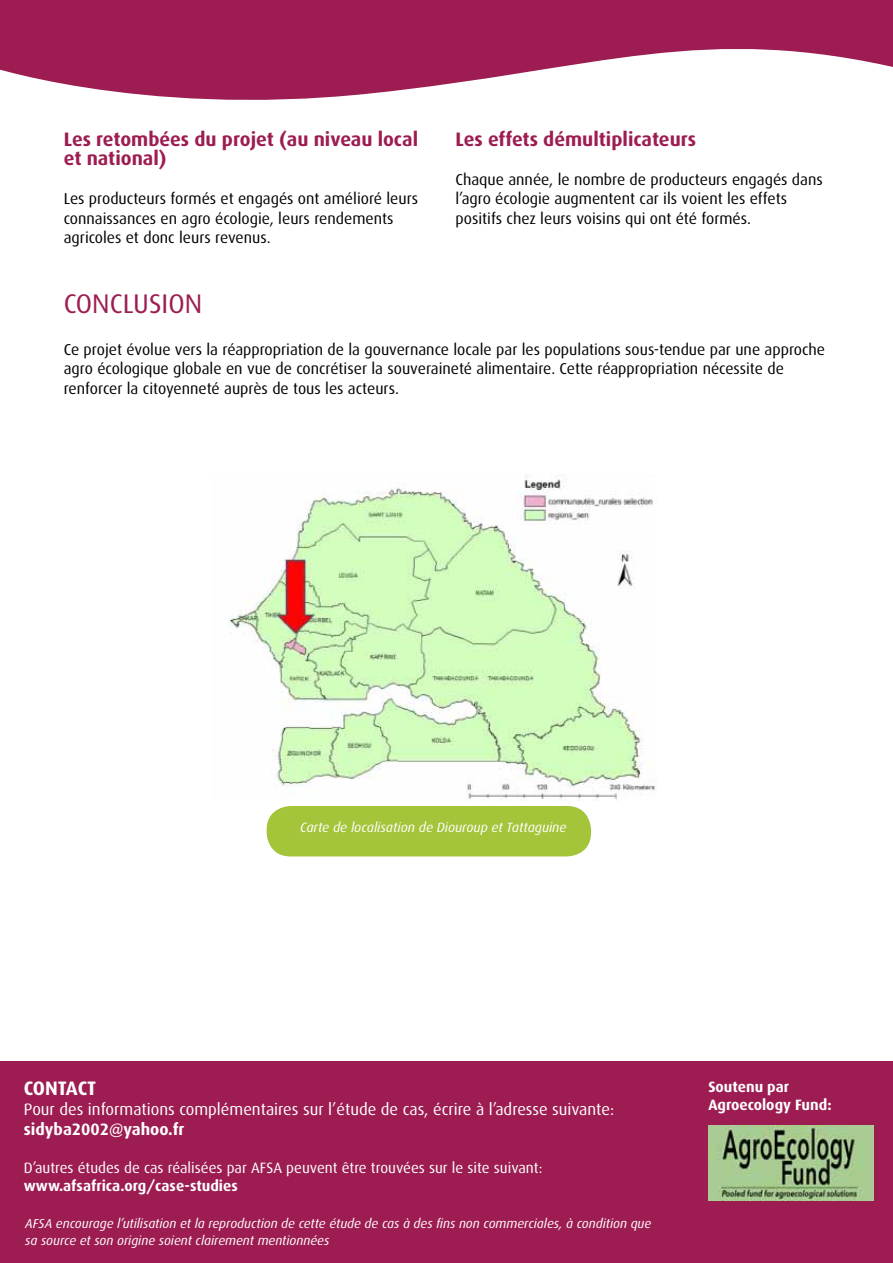
<style>
.page{position:relative;width:893px;height:1263px;background:#fff}
.page>*{position:absolute;margin:0;border:0;box-sizing:border-box;transform-origin:0 0}
.t1{font:27px "Dax";color:#9d1d52}
.t2{font:700 19.5px/19.5px "Dax";color:#9d1d52}
.t3{font:700 19.5px "Dax";letter-spacing:-.005em;color:#fff}
.t4{font:16.5px "Dax";color:#fff}
.t5{font:700 16.5px "Dax";color:#fff}
.t6{font:15.75px/19.5px "Dax";color:#000}
.t7{font:15px "Dax";color:#fff}
.t8{font:700 15px/18px "Dax";color:#fff}
.t9{font:italic 13.5px "Dax";color:#fff}
.t10{font:italic 13.05px/16.5px "Dax";color:#fff}
</style>
<div class="page">
<div style="left:267px;top:806px;width:324px;height:50px;background:#a4c439;border-radius:24px"></div>
<svg style="left:0;top:0;width:893px;height:100px;fill:#9d1d52"></svg>
<div style="left:0;top:1061px;width:893px;height:202px;background:#9d1d52"></div>
<img style="left:229px;top:474px;width:428px;height:326px">
<img style="left:708px;top:1125px;width:166px;height:76px">
<p class="t2" style="left:64px;top:129px;width:356px">Les retombées du projet (au niveau local et national)</p>
<p class="t6" style="left:64px;top:189px;width:356px">Les producteurs formés et engagés ont amélioré leurs connaissances en agro écologie, leurs rendements agricoles et donc leurs revenus.</p>
<p class="t2" style="left:455px;top:129px;width:242px">Les effets démultiplicateurs</p>
<p class="t6" style="left:455px;top:170px;width:369px">Chaque année, le nombre de producteurs engagés dans l’agro écologie augmentent car ils voient les effets positifs chez leurs voisins qui ont été formés.</p>
<h1 class="t1" style="left:64px;top:289px;width:140px">CONCLUSION</h1>
<p class="t6" style="left:64px;top:339px;width:763px">Ce projet évolue vers la réappropriation de la gouvernance locale par les populations sous-tendue par une approche agro écologique globale en vue de concrétiser la souveraineté alimentaire. Cette réappropriation nécessite de renforcer la citoyenneté auprès de tous les acteurs.</p>
<p class="t9" style="left:300px;top:820px;width:268px">Carte de localisation de Diouroup et Tattaguine</p>
<p class="t3" style="left:24px;top:1077px;width:74px">CONTACT</p>
<p class="t4" style="left:24px;top:1100px;width:592px">Pour des informations complémentaires sur l’étude de cas, écrire à l’adresse suivante:</p>
<p class="t5" style="left:24px;top:1120px;width:162px">sidyba2002@yahoo.fr</p>
<p class="t7" style="left:24px;top:1159px;width:520px">D’autres études de cas réalisées par AFSA peuvent être trouvées sur le site suivant:</p>
<p class="t8" style="left:24px;top:1177px;width:215px">www.afsafrica.org/case-studies</p>
<p class="t10" style="left:25px;top:1215px;width:628px">AFSA encourage l’utilisation et la reproduction de cette étude de cas à des fins non commerciales, à condition que sa source et son origine soient clairement mentionnées</p>
<p class="t8" style="left:708px;top:1077px;width:125px">Soutenu par<br>Agroecology Fund:</p>
</div>
